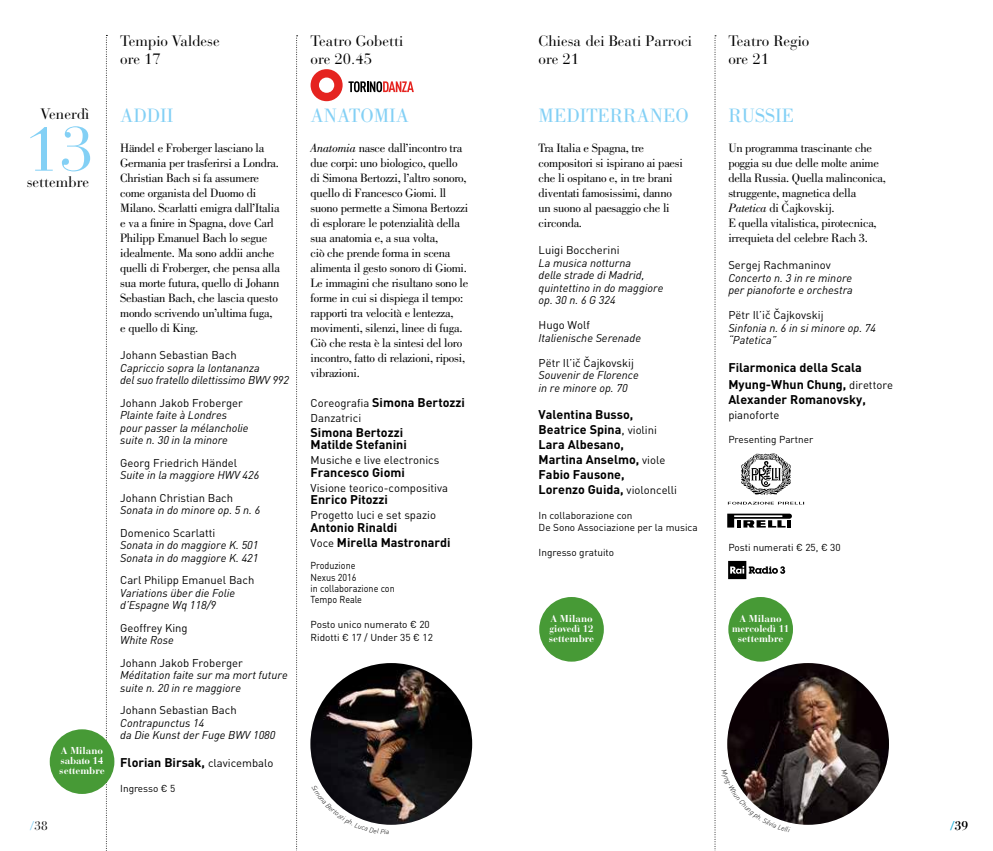
<style>
.page{position:relative;width:993px;height:851px;background:#fff}
.page>*{position:absolute;margin:0;border:0;box-sizing:border-box;transform-origin:0 0}
.t1{font:62.5px "Bauer Bodoni Std";color:#83d0f5}
.t2{font:20px "Bodoni Std";color:#83d0f5}
.t3{font:15px/17.5px "Bauer Bodoni Std";color:#000}
.t4{font:12.5px/15px "Bodoni Std";letter-spacing:-.02em;color:#000}
.t5{font:700 12.5px/15px "DIN Pro";color:#000}
.t6{font:12.5px "Bauer Bodoni Std";color:#000;scale:.95 1}
.t7{font:italic 11.25px/12.5px "DIN Pro";color:#000}
.t8{font:11.25px "DIN Pro";color:#000}
.t9{font:10px/12.5px "DIN Pro";color:#000}
.t10{font:700 10px/10px "Bauer Bodoni Std";color:#fff}
.t11{font:10px/11.2px "DIN Pro";color:#000;scale:.9 1}
.s1{color:#83d0f5}
.s2{font-weight:400;font-size:11.25px}
.s3{font-style:italic}
.s4{font-weight:400}
</style>
<div class="page">
<svg style="left:296px;top:35px;width:1px;height:816px"></svg>
<svg style="left:106px;top:35px;width:1px;height:816px"></svg>
<div style="left:50px;top:729px;width:64px;height:64px;background:#479a36;border-radius:50%"></div>
<svg style="left:310px;top:69px;width:32px;height:32px"></svg>
<svg style="left:348px;top:81px;width:66px;height:11px"></svg>
<img style="left:310px;top:663px;width:162px;height:161px;border-radius:81px">
<svg style="left:714px;top:35px;width:1px;height:816px"></svg>
<div style="left:539px;top:597px;width:64px;height:64px;background:#479a36;border-radius:50%"></div>
<div style="left:728px;top:597px;width:64px;height:64px;background:#479a36;border-radius:50%"></div>
<img style="left:727px;top:663px;width:161px;height:161px;border-radius:81px">
<svg style="left:728px;top:561px;width:57px;height:18px"></svg>
<svg style="left:727px;top:501px;width:73px;height:3px"></svg>
<svg style="left:741px;top:453px;width:49px;height:42px"></svg>
<svg style="left:727px;top:513px;width:64px;height:14px"></svg>
<svg style="left:321px;top:784px;width:68px;height:41px"></svg>
<svg style="left:731px;top:768px;width:59px;height:55px"></svg>
<p class="t3" style="left:120px;top:33px;width:101px">Tempio Valdese ore 17</p>
<p class="t3" style="left:40px;top:106px;width:51px">Venerdì</p>
<h1 class="t1" style="left:25px;top:112px;width:71px">13</h1>
<p class="t3" style="left:27px;top:173px;width:64px">settembre</p>
<p class="t10" style="left:59px;top:745px;width:47px">A Milano sabato 14 settembre</p>
<p class="t6" style="left:30px;top:817px;width:20px"><span class="s1">/</span>38</p>
<h2 class="t2" style="left:120px;top:104px;width:55px">ADDII</h2>
<p class="t4" style="left:120px;top:140px;width:161px">Händel e Froberger lasciano la<br>Germania per trasferirsi a Londra.<br>Christian Bach si fa assumere come organista del Duomo di<br>Milano. Scarlatti emigra dall’Italia e va a finire in Spagna, dove Carl<br>Philipp Emanuel Bach lo segue idealmente. Ma sono addii anche quelli di Froberger, che pensa alla sua morte futura, quello di Johann<br>Sebastian Bach, che lascia questo mondo scrivendo un’ultima fuga, e quello di King.</p>
<p class="t8" style="left:120px;top:347px;width:118px">Johann Sebastian Bach</p>
<p class="t7" style="left:120px;top:360px;width:170px">Capriccio sopra la lontananza<br>del suo fratello dilettissimo BWV 992</p>
<p class="t8" style="left:120px;top:395px;width:124px">Johann Jakob Froberger</p>
<p class="t7" style="left:120px;top:408px;width:130px">Plainte faite à Londres pour passer la mélancholie suite n. 30 in la minore</p>
<p class="t8" style="left:120px;top:455px;width:118px">Georg Friedrich Händel</p>
<p class="t7" style="left:120px;top:468px;width:141px">Suite in la maggiore HWV 426</p>
<p class="t8" style="left:120px;top:490px;width:114px">Johann Christian Bach</p>
<p class="t7" style="left:120px;top:503px;width:141px">Sonata in do minore op. 5 n. 6</p>
<p class="t8" style="left:120px;top:525px;width:97px">Domenico Scarlatti</p>
<p class="t7" style="left:120px;top:538px;width:140px">Sonata in do maggiore K. 501<br>Sonata in do maggiore K. 421</p>
<p class="t8" style="left:120px;top:572px;width:136px">Carl Philipp Emanuel Bach</p>
<p class="t7" style="left:120px;top:585px;width:116px">Variations über die Folie d’Espagne Wq 118/9</p>
<p class="t8" style="left:120px;top:620px;width:69px">Geoffrey King</p>
<p class="t7" style="left:120px;top:633px;width:55px">White Rose</p>
<p class="t8" style="left:120px;top:655px;width:124px">Johann Jakob Froberger</p>
<p class="t7" style="left:120px;top:668px;width:169px">Méditation faite sur ma mort future suite n. 20 in re maggiore</p>
<p class="t8" style="left:120px;top:702px;width:118px">Johann Sebastian Bach</p>
<p class="t7" style="left:120px;top:715px;width:157px">Contrapunctus 14<br>da Die Kunst der Fuge BWV 1080</p>
<p class="t5" style="left:120px;top:754px;width:155px">Florian Birsak, <span class="s2">clavicembalo</span></p>
<p class="t9" style="left:120px;top:781px;width:57px">Ingresso € 5</p>
<p class="t3" style="left:310px;top:33px;width:94px">Teatro Gobetti ore 20.45</p>
<h2 class="t2" style="left:310px;top:104px;width:100px">ANATOMIA</h2>
<p class="t4" style="left:310px;top:140px;width:159px"><span class="s3">Anatomia</span> nasce dall’incontro tra due corpi: uno biologico, quello di Simona Bertozzi, l’altro sonoro, quello di Francesco Giomi. ll suono permette a Simona Bertozzi di esplorare le potenzialità della sua anatomia e, a sua volta,<br>ciò che prende forma in scena alimenta il gesto sonoro di Giomi.<br>Le immagini che risultano sono le forme in cui si dispiega il tempo: rapporti tra velocità e lentezza, movimenti, silenzi, linee di fuga.<br>Ciò che resta è la sintesi del loro incontro, fatto di relazioni, riposi, vibrazioni.</p>
<p class="t5" style="left:310px;top:394px;width:156px"><span class="s2">Coreografia</span> Simona Bertozzi</p>
<p class="t8" style="left:310px;top:410px;width:52px">Danzatrici</p>
<p class="t5" style="left:310px;top:425px;width:98px;line-height:12.5px">Simona Bertozzi<br>Matilde Stefanini</p>
<p class="t8" style="left:310px;top:452px;width:130px">Musiche e live electronics</p>
<p class="t5" style="left:310px;top:464px;width:96px">Francesco Giomi</p>
<p class="t8" style="left:310px;top:480px;width:139px">Visione teorico-compositiva</p>
<p class="t5" style="left:310px;top:491px;width:79px">Enrico Pitozzi</p>
<p class="t8" style="left:310px;top:507px;width:127px">Progetto luci e set spazio</p>
<p class="t5" style="left:310px;top:519px;width:142px">Antonio Rinaldi<br><span class="s2">Voce</span> Mirella Mastronardi</p>
<p class="t11" style="left:310px;top:559px;width:95px">Produzione<br>Nexus 2016<br>in collaborazione con<br>Tempo Reale</p>
<p class="t9" style="left:310px;top:617px;width:124px">Posto unico numerato € 20<br>Ridotti € 17 / Under 35 € 12</p>
<p class="t3" style="left:538px;top:33px;width:155px">Chiesa dei Beati Parroci ore 21</p>
<h2 class="t2" style="left:538px;top:104px;width:152px">MEDITERRANEO</h2>
<p class="t4" style="left:538px;top:140px;width:146px">Tra Italia e Spagna, tre compositori si ispirano ai paesi che li ospitano e, in tre brani diventati famosissimi, danno un suono al paesaggio che li circonda.</p>
<p class="t8" style="left:538px;top:242px;width:82px">Luigi Boccherini</p>
<p class="t7" style="left:538px;top:255px;width:126px">La musica notturna<br>delle strade di Madrid, quintettino in do maggiore op. 30 n. 6 G 324</p>
<p class="t8" style="left:538px;top:317px;width:53px">Hugo Wolf</p>
<p class="t7" style="left:538px;top:330px;width:104px">Italienische Serenade</p>
<p class="t8" style="left:538px;top:355px;width:97px">Pëtr Il’ič Čajkovskij</p>
<p class="t7" style="left:538px;top:368px;width:102px">Souvenir de Florence in re minore op. 70</p>
<p class="t5" style="left:538px;top:406px;width:140px">Valentina Busso,<br>Beatrice Spina<span class="s4">,</span> <span class="s2">violini<br></span>Lara Albesano,<br>Martina Anselmo, <span class="s2">viole<br></span>Fabio Fausone,<br>Lorenzo Guida, <span class="s2">violoncelli</span></p>
<p class="t9" style="left:538px;top:509px;width:160px;line-height:11.9px">In collaborazione con<br>De Sono Associazione per la musica</p>
<p class="t9" style="left:538px;top:546px;width:77px">Ingresso gratuito</p>
<p class="t3" style="left:728px;top:33px;width:82px">Teatro Regio ore 21</p>
<h2 class="t2" style="left:728px;top:104px;width:67px">RUSSIE</h2>
<p class="t4" style="left:728px;top:140px;width:159px">Un programma trascinante che poggia su due delle molte anime della Russia. Quella malinconica, struggente, magnetica della<br><span class="s3">Patetica</span> di C ˇ ajkovskij.<br>E quella vitalistica, pirotecnica, irrequieta del celebre Rach 3.</p>
<p class="t8" style="left:728px;top:257px;width:104px">Sergej Rachmaninov</p>
<p class="t7" style="left:728px;top:270px;width:126px">Concerto n. 3 in re minore per pianoforte e orchestra</p>
<p class="t8" style="left:728px;top:307px;width:97px">Pëtr Il’ič Čajkovskij</p>
<p class="t7" style="left:728px;top:320px;width:149px">Sinfonia n. 6 in si minore op. 74 “Patetica”</p>
<p class="t5" style="left:728px;top:358px;width:166px;line-height:17.5px">Filarmonica della Scala<br>Myung-Whun Chung, <span class="s2">direttore</span></p>
<p class="t5" style="left:728px;top:391px;width:139px">Alexander Romanovsky,</p>
<p class="t8" style="left:728px;top:407px;width:53px">pianoforte</p>
<p class="t9" style="left:728px;top:432px;width:86px">Presenting Partner</p>
<p class="t9" style="left:728px;top:541px;width:114px">Posti numerati € 25, € 30</p>
<p class="t10" style="left:548px;top:613px;width:47px">A Milano giovedì 12 settembre</p>
<p class="t10" style="left:732px;top:613px;width:58px;text-align:center">A Milano mercoledì 11 settembre</p>
<p class="t6" style="left:949px;top:817px;width:20px"><span class="s1">/</span>39</p>
</div>
